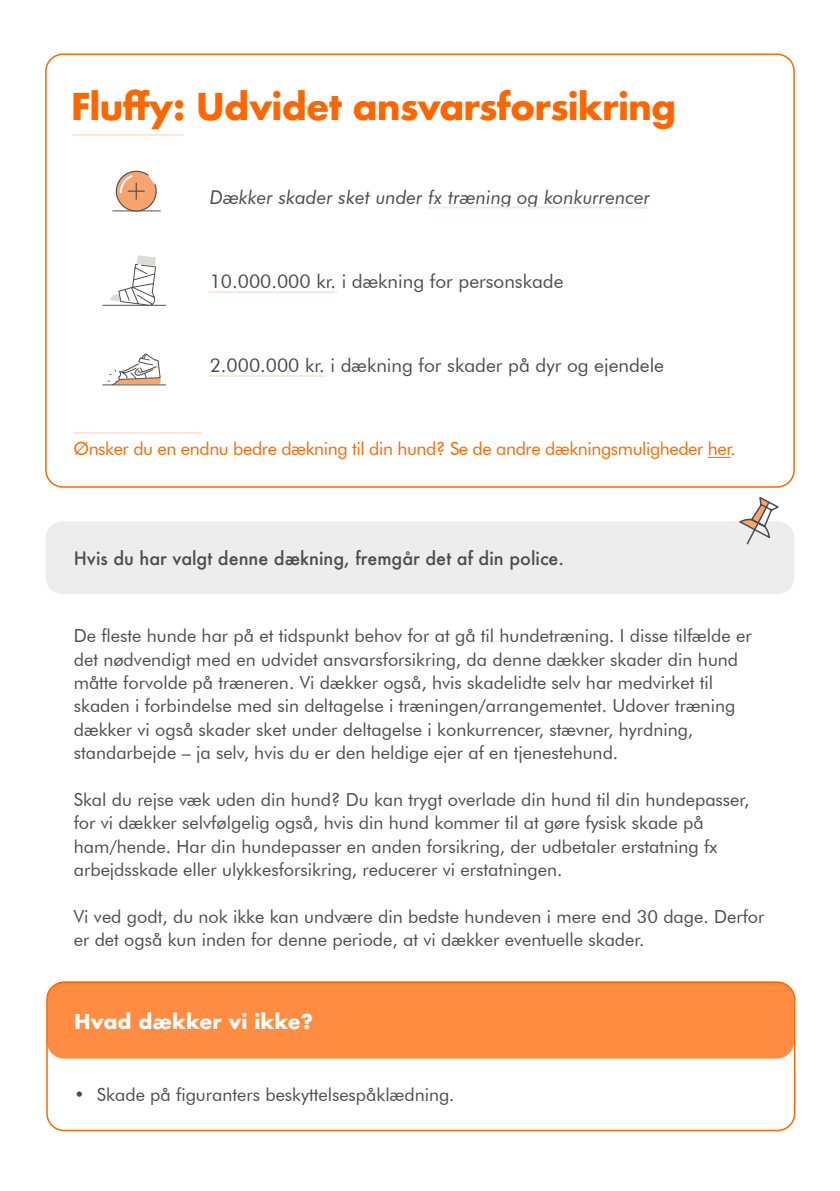
<style>
.page{position:relative;width:840px;height:1191px;background:#fff}
.page>*{position:absolute;margin:0;border:0;box-sizing:border-box;transform-origin:0 0}
.t1{font:700 36px "Futura";letter-spacing:-.025em;color:#f60}
.t2{font:700 20px "Futura";color:#fff}
.t3{font:19px "Futura BT";color:#4d4d4d}
.t4{font:italic 19px "Futura BT";color:#4d4d4d}
.t5{font:18px/23.4px "Futura BT";color:#4d4d4d}
.t6{font:18px "Futura BT";letter-spacing:-.025em;color:#f60}
.t7{font:500 18px "Futura";color:#4d4d4d}
</style>
<div class="page">
<div style="left:45px;top:521px;width:749px;height:73px;background:#ededed;border-radius:17px"></div>
<svg style="left:739px;top:497px;width:40px;height:48px"></svg>
<div style="left:47px;top:981px;width:746px;height:77px;background:#ff8c40;border-radius:17px"></div>
<div style="left:46px;top:981px;width:748px;height:150px;border:2px solid #f60;border-radius:17px"></div>
<svg style="left:708px;top:457px;width:22px;height:1px"></svg>
<hr style="left:103px;top:305px;width:63px;height:1px;background:#525150">
<hr style="left:113px;top:210px;width:47px;height:1px;background:#525150">
<hr style="left:73px;top:432px;width:128px;height:2px;background:#fde6d8">
<hr style="left:208px;top:291px;width:128px;height:2px;background:#fde6d8">
<hr style="left:208px;top:375px;width:117px;height:2px;background:#fde6d8">
<hr style="left:427px;top:206px;width:220px;height:2px;background:#fde6d8">
<svg style="left:110px;top:255px;width:47px;height:51px"></svg>
<svg style="left:107px;top:353px;width:54px;height:31px"></svg>
<hr style="left:103px;top:384px;width:63px;height:1px;background:#525150">
<hr style="left:71px;top:134px;width:113px;height:2px;background:#fde6d8">
<div style="left:45px;top:54px;width:749px;height:434px;border:2px solid #f60;border-radius:17px"></div>
<svg style="left:116px;top:171px;width:41px;height:41px"></svg>
<h1 class="t1" style="left:71px;top:81px;width:606px">Fluffy: Udvidet ansvarsforsikring</h1>
<p class="t4" style="left:209px;top:185px;width:442px">Dækker skader sket under fx træning og konkurrencer</p>
<p class="t3" style="left:209px;top:269px;width:355px">10.000.000 kr. i dækning for personskade</p>
<p class="t3" style="left:209px;top:353px;width:455px">2.000.000 kr. i dækning for skader på dyr og ejendele</p>
<p class="t6" style="left:73px;top:438px;width:663px">Ønsker du en endnu bedre dækning til din hund? Se de andre dækningsmuligheder her.</p>
<p class="t7" style="left:74px;top:546px;width:491px">Hvis du har valgt denne dækning, fremgår det af din police.</p>
<p class="t5" style="left:74px;top:624px;width:679px">De fleste hunde har på et tidspunkt behov for at gå til hundetræning. I disse tilfælde er det nødvendigt med en udvidet ansvarsforsikring, da denne dækker skader din hund måtte forvolde på træneren. Vi dækker også, hvis skadelidte selv har medvirket til skaden i forbindelse med sin deltagelse i træningen/arrangementet. Udover træning dækker vi også skader sket under deltagelse i konkurrencer, stævner, hyrdning, standarbejde – ja selv, hvis du er den heldige ejer af en tjenestehund.</p>
<p class="t5" style="left:74px;top:787px;width:676px">Skal du rejse væk uden din hund? Du kan trygt overlade din hund til din hundepasser, for vi dækker selvfølgelig også, hvis din hund kommer til at gøre fysisk skade på ham/hende. Har din hundepasser en anden forsikring, der udbetaler erstatning fx arbejdsskade eller ulykkesforsikring, reducerer vi erstatningen.</p>
<p class="t5" style="left:74px;top:904px;width:691px">Vi ved godt, du nok ikke kan undvære din bedste hundeven i mere end 30 dage. Derfor er det også kun inden for denne periode, at vi dækker eventuelle skader.</p>
<p class="t2" style="left:74px;top:1006px;width:240px">Hvad dækker vi ikke?</p>
<p class="t5" style="left:74px;top:1082px;width:381px">• Skade på figuranters beskyttelsespåklædning.</p>
</div>
